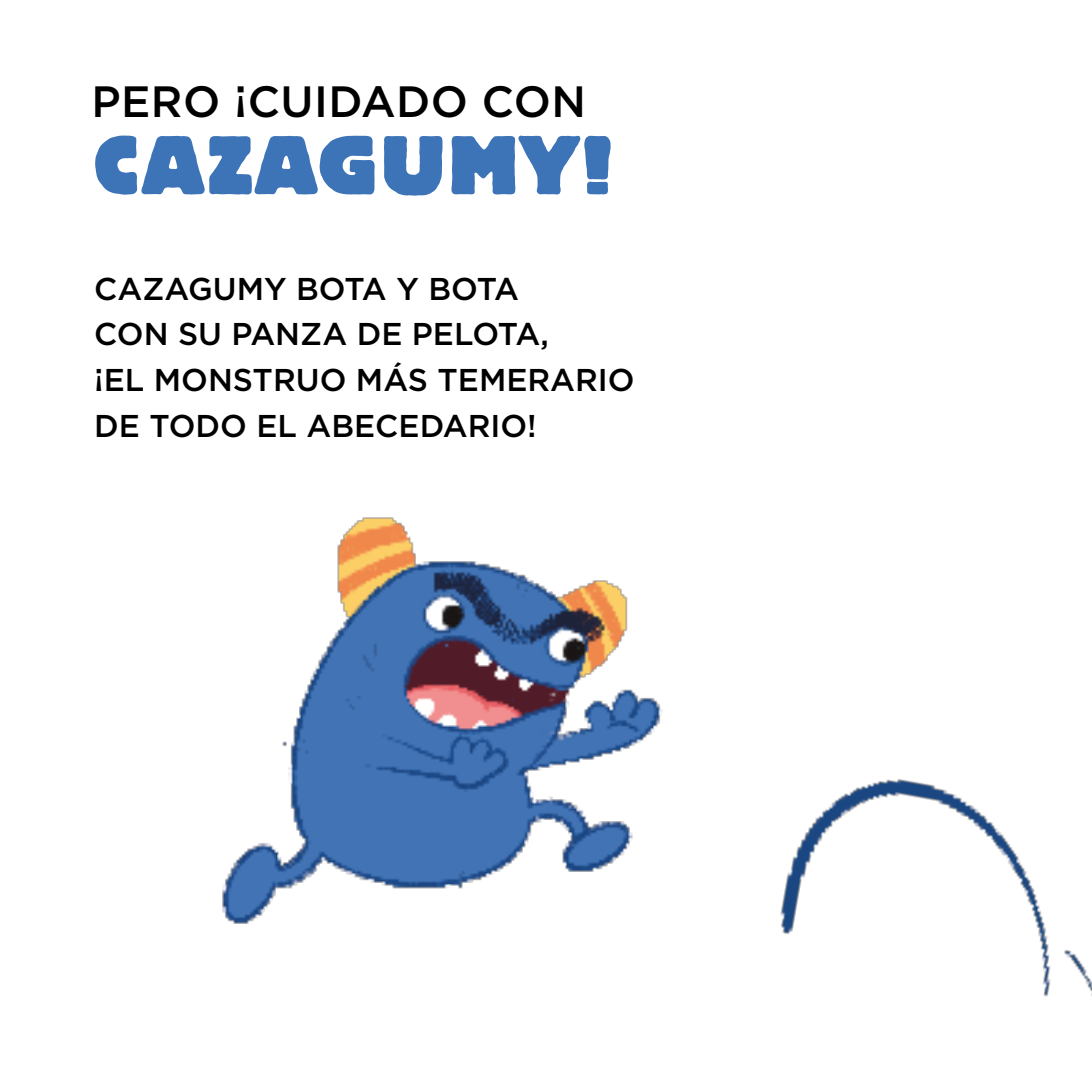
<style>
.page{position:relative;width:1092px;height:1092px;background:#fff}
.page>*{position:absolute;margin:0;border:0;box-sizing:border-box;transform-origin:0 0}
.t1{font:800 82.25px "Block Berthold BQ";letter-spacing:.03em;color:#3d74b7}
.t2{font:500 43.75px "Gotham";letter-spacing:.01em;color:#000}
.gotham{font:500 31.5px "Gotham";color:#000}
</style>
<div class="page">
<img style="left:222px;top:517px;width:441px;height:407px">
<img style="left:780px;top:779px;width:311px;height:218px">
<p class="t2" style="left:91px;top:73px;width:496px">PERO ¡CUIDADO CON</p>
<p class="t1" style="left:94px;top:120px;width:520px">CAZAGUMY!</p>
<p class="gotham" style="left:94px;top:268px;width:426px">CAZAGUMY BOTA Y BOTA</p>
<p class="gotham" style="left:94px;top:314px;width:456px">CON SU PANZA DE PELOTA,</p>
<p class="gotham" style="left:94px;top:359px;width:542px">¡EL MONSTRUO MÁS TEMERARIO</p>
<p class="gotham" style="left:94px;top:405px;width:444px">DE TODO EL ABECEDARIO!</p>
</div>
